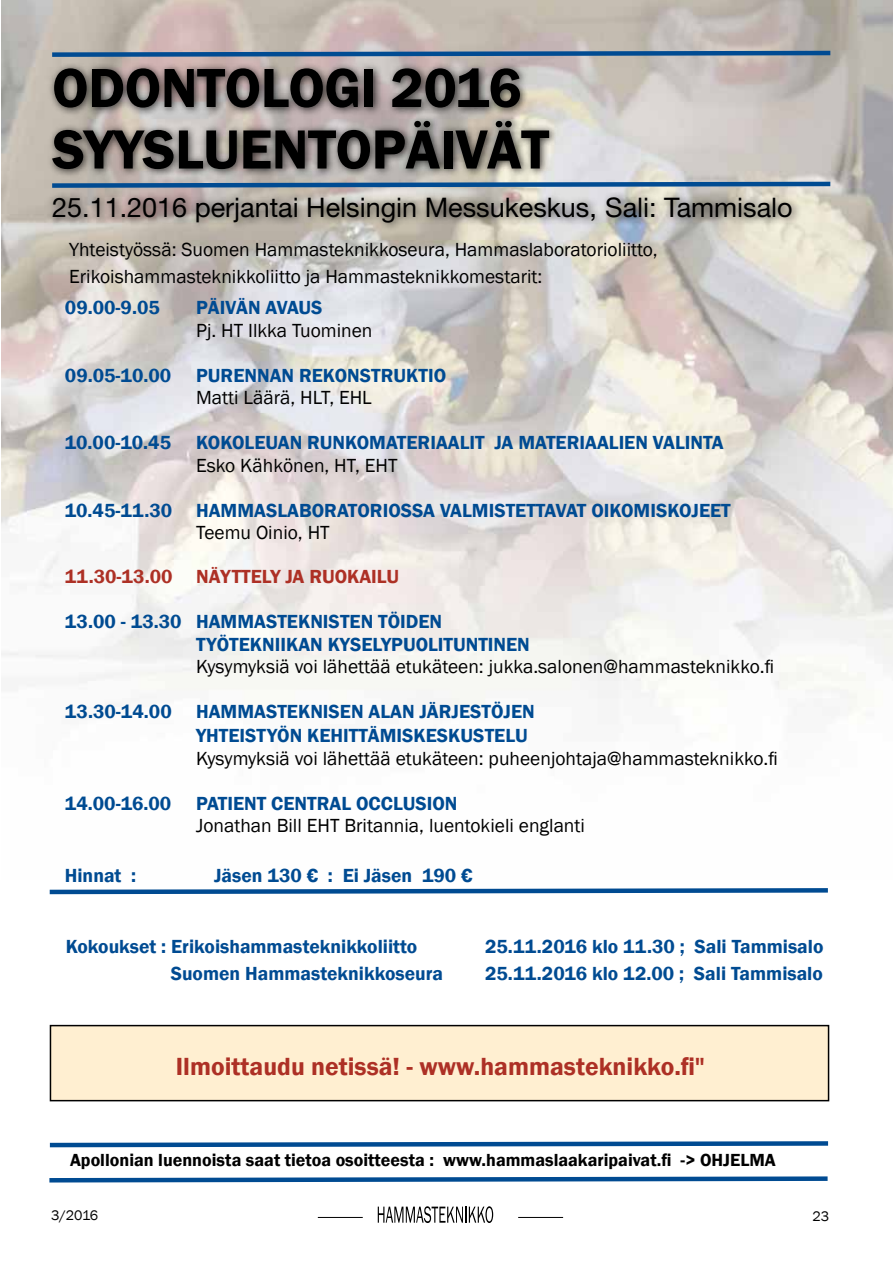
<style>
.page{position:relative;width:893px;height:1263px;background:#fff}
.page>*{position:absolute;margin:0;border:0;box-sizing:border-box;transform-origin:0 0}
.t1{font:600 57px/61.5px "Franklin Gothic";letter-spacing:-.005em;color:#000}
.t2{font:27px "Helvetica Neue";color:#000}
.t3{font:600 25.5px "Franklin Gothic";color:#ad3025}
.t4{font:600 19.5px/22.5px "Franklin Gothic";color:#004b92}
.t5{font:19.5px/27px "Franklin Gothic";color:#000}
.t6{font:600 19.5px "Franklin Gothic";color:#ad3025}
.t7{font:600 18px "Franklin Gothic";color:#000}
.t8{font:14.25px "Franklin Gothic";letter-spacing:-.015em;color:#000}
</style>
<div class="page">
<svg style="left:378px;top:1206px;width:115px;height:17px"></svg>
<div style="left:50px;top:1025px;width:778px;height:76px;background:#ffefd1"></div>
<div style="left:50px;top:1025px;width:779px;height:76px;border:2px solid #000"></div>
<img style="left:1px;top:0;width:892px;height:715px">
<div style="left:47px;top:62px;width:755px;height:170px;background:#000;opacity:.75"></div>
<svg style="left:48px;top:179px;width:787px;height:11px"></svg>
<svg style="left:48px;top:49px;width:787px;height:10px"></svg>
<svg style="left:49px;top:1141px;width:780px;height:7px"></svg>
<svg style="left:49px;top:1176px;width:779px;height:7px"></svg>
<svg style="left:49px;top:888px;width:779px;height:7px"></svg>
<hr style="left:318px;top:1217px;width:45px;height:1px;background:#000">
<hr style="left:518px;top:1217px;width:45px;height:1px;background:#000">
<h1 class="t1" style="left:52px;top:58px;width:498px">ODONTOLOGI 2016<br>SYYSLUENTOPÄIVÄT</h1>
<h2 class="t2" style="left:52px;top:191px;width:742px">25.11.2016 perjantai Helsingin Messukeskus, Sali: Tammisalo</h2>
<p class="t5" style="left:69px;top:236px;width:590px">Yhteistyössä: Suomen Hammasteknikkoseura, Hammaslaboratorioliitto,<br>Erikoishammasteknikkoliitto ja Hammasteknikkomestarit:</p>
<p class="t4" style="left:65px;top:297px;width:97px">09.00-9.05</p>
<p class="t4" style="left:196px;top:297px;width:128px">PÄIVÄN AVAUS</p>
<p class="t5" style="left:196px;top:317px;width:178px">Pj. HT Ilkka Tuominen</p>
<p class="t4" style="left:65px;top:364px;width:108px">09.05-10.00</p>
<p class="t4" style="left:196px;top:364px;width:251px">PURENNAN REKONSTRUKTIO</p>
<p class="t5" style="left:196px;top:385px;width:177px">Matti Läärä, HLT, EHL</p>
<p class="t4" style="left:65px;top:432px;width:108px">10.00-10.45</p>
<p class="t4" style="left:196px;top:432px;width:529px">KOKOLEUAN RUNKOMATERIAALIT JA MATERIAALIEN VALINTA</p>
<p class="t5" style="left:196px;top:452px;width:203px">Esko Kähkönen, HT, EHT</p>
<p class="t4" style="left:65px;top:499px;width:667px">10.45-11.30 HAMMASLABORATORIOSSA VALMISTETTAVAT OIKOMISKOJEET</p>
<p class="t5" style="left:196px;top:520px;width:135px">Teemu Oinio, HT</p>
<p class="t6" style="left:65px;top:565px;width:336px">11.30-13.00 NÄYTTELY JA RUOKAILU</p>
<p class="t4" style="left:196px;top:611px;width:335px;text-indent:-131px">13.00 - 13.30 HAMMASTEKNISTEN TÖIDEN<br>TYÖTEKNIIKAN KYSELYPUOLITUNTINEN</p>
<p class="t5" style="left:196px;top:654px;width:579px">Kysymyksiä voi lähettää etukäteen: jukka.salonen@hammasteknikko.fi</p>
<p class="t4" style="left:196px;top:700px;width:340px;line-height:24px;text-indent:-131px">13.30-14.00 HAMMASTEKNISEN ALAN JÄRJESTÖJEN<br>YHTEISTYÖN KEHITTÄMISKESKUSTELU</p>
<p class="t5" style="left:196px;top:745px;width:583px">Kysymyksiä voi lähettää etukäteen: puheenjohtaja@hammasteknikko.fi</p>
<p class="t4" style="left:65px;top:792px;width:108px">14.00-16.00</p>
<p class="t4" style="left:196px;top:792px;width:173px">PATIENT CENTRAL OCC</p>
<p class="t4" style="left:393px;top:792px;width:66px">LUSION</p>
<p class="t5" style="left:196px;top:813px;width:390px">Jonathan Bill EHT Britannia, luentokieli englanti</p>
<p class="t4" style="left:65px;top:864px;width:73px">HINNAT :</p>
<p class="t4" style="left:214px;top:864px;width:260px">JÄSEN 130 € : EI JÄSEN 190 €</p>
<p class="t4" style="left:66px;top:936px;width:353px">KOKOUKSET : ERIKOISHAMMASTEKNIKKOLIITTO</p>
<p class="t4" style="left:485px;top:936px;width:340px">25.11.2016 KLO 11.30 ; SALI TAMMISALO</p>
<p class="t4" style="left:171px;top:962px;width:274px">SUOMEN HAMMASTEKNIKKOSEURA</p>
<p class="t4" style="left:485px;top:962px;width:339px">25.11.2016 KLO 12.00 ; SALI TAMMISALO</p>
<h3 class="t3" style="left:176px;top:1051px;width:530px">ILMOITTAUDU NETISSÄ! - WWW.HAMMASTEKNIKKO.FI"</h3>
<p class="t7" style="left:70px;top:1149px;width:707px">APOLLONIAN LUENNOISTA SAAT TIETOA OSOITTEESTA : WWW.HAMMASLAAKARIPAIVAT.FI -&gt; OHJELMA</p>
<p class="t8" style="left:51px;top:1206px;width:49px">3/2016</p>
<p class="t8" style="left:813px;top:1207px;width:18px">23</p>
</div>
